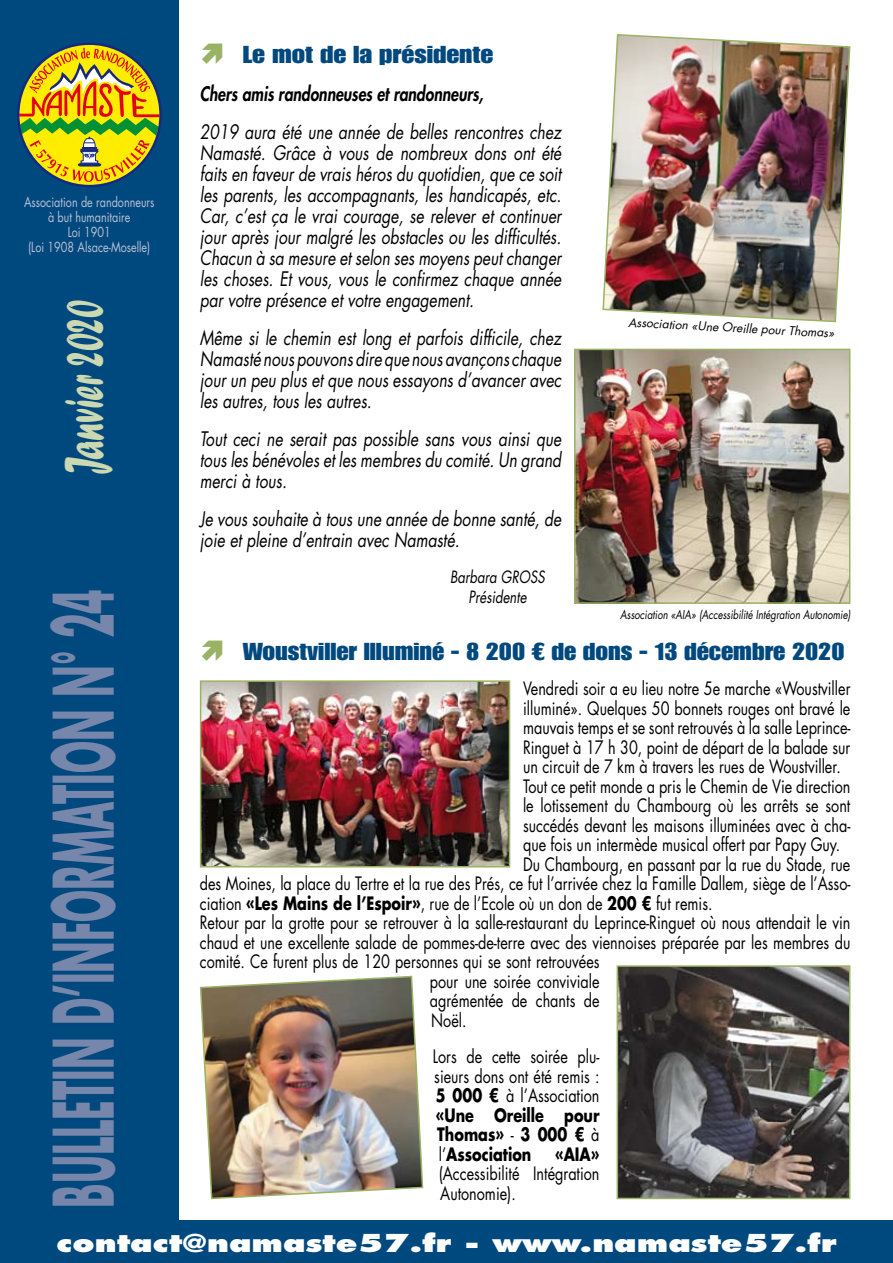
<style>
.page{position:relative;width:893px;height:1263px;background:#fff}
.page>*{position:absolute;margin:0;border:0;box-sizing:border-box;transform-origin:0 0}
.t1{font:700 81px "Futura Std";color:#7786ab;scale:.44 1}
.t2{font:56.25px "Forte MT Std";color:#ccd8b1;scale:.6 1}
.t3{font:24px "Impact LT Std";color:#00497e;scale:1.14 1}
.t4{font:800 24px "Futura Std";color:#fff;scale:1.3 1}
.t5{font:24px "Impact LT Std";color:#00497e;scale:1.2 1}
.t6{font:italic 19.5px/21px "Futura Std";color:#000;text-align:justify;scale:.8 1}
.t7{font:italic 800 19.5px "Futura Std";color:#000;scale:.8 1}
.t8{font:18px/19.5px "Futura Std";color:#000;text-align:justify;scale:.8 1}
.t9{font:700 18px "Futura Std";color:#000;scale:.8 1}
.t10{font:italic 16.5px/19.5px "Futura Std";color:#000;text-align:center;scale:.8 1}
.t11{font:13.5px/15px "Futura Std";color:#bdc0d4;text-align:center;scale:.8 1}
.t12{font:italic 12px "Futura Std";color:#000;scale:.8 1}
.t13{font:italic 12px "Futura Std";color:#000}
.s1{font-weight:700}
</style>
<div class="page">
<div style="left:157px;top:1220px;width:736px;height:43px;background:#00497e"></div>
<div style="left:0;top:0;width:179px;height:1263px;background:#00497e"></div>
<svg style="left:19px;top:48px;width:141px;height:134px"></svg>
<img style="left:577px;top:352px;width:270px;height:249px">
<div style="left:574px;top:349px;width:276px;height:255px;border:2px solid #9ab264"></div>
<img style="left:199px;top:975px;width:225px;height:225px">
<img style="left:620px;top:968px;width:227px;height:228px">
<div style="left:617px;top:965px;width:233px;height:234px;border:2px solid #9ab264"></div>
<img style="left:602px;top:34px;width:249px;height:289px">
<img style="left:203px;top:683px;width:304px;height:181px">
<div style="left:200px;top:680px;width:310px;height:187px;border:2px solid #9ab264"></div>
<h3 class="t5" style="left:243px;top:41px;width:210px">Le mot de la présidente</h3>
<p class="t7" style="left:200px;top:82px;width:356px">Chers amis randonneuses et randonneurs,</p>
<p class="t6" style="left:200px;top:122px;width:453px">2019 aura été une année de belles rencontres chez Namasté. Grâce à vous de nombreux dons ont été faits en faveur de vrais héros du quotidien, que ce soit les parents, les accompagnants, les handicapés, etc.<br>Car, c’est ça le vrai courage, se relever et continuer jour après jour malgré les obstacles ou les difficultés.<br>Chacun à sa mesure et selon ses moyens peut changer les choses. Et vous, vous le confirmez chaque année par votre présence et votre engagement.</p>
<p class="t6" style="left:200px;top:328px;width:453px">Même si le chemin est long et parfois difficile, chez Namasté nous pouvons dire que nous avançons chaque jour un peu plus et que nous essayons d’avancer avec les autres, tous les autres.</p>
<p class="t6" style="left:200px;top:429px;width:453px">Tout ceci ne serait pas possible sans vous ainsi que tous les bénévoles et les membres du comité. Un grand merci à tous.</p>
<p class="t6" style="left:200px;top:509px;width:453px">Je vous souhaite à tous une année de bonne santé, de joie et pleine d’entrain avec Namasté.</p>
<p class="t10" style="left:450px;top:568px;width:120px">Barbara GROSS<br>Présidente</p>
<p class="t11" style="left:24px;top:195px;width:165px">Association de randonneurs à but humanitaire<br>Loi 1901<br>(Loi 1908 Alsace-Moselle)</p>
<h2 class="t2" style="left:50px;top:475px;width:292px;rotate:-90deg">Janvier 2020</h2>
<p class="t13" style="left:629px;top:314px;width:208px;rotate:3deg">Association «Une Oreille pour Thomas»</p>
<h1 class="t1" style="left:29px;top:1208px;width:1407px;rotate:-90deg">BULLETIN D’INFORMATION N° 24</h1>
<p class="t12" style="left:620px;top:607px;width:289px">Association «AIA» (Accessibilité Intégration Autonomie)</p>
<h3 class="t3" style="left:243px;top:637px;width:529px">Woustviller Illuminé - 8 200 € de dons - 13 décembre 2020</h3>
<p class="t8" style="left:523px;top:679px;width:411px">Vendredi soir a eu lieu notre 5e marche «Woustviller</p>
<p class="t8" style="left:523px;top:698px;width:411px">illuminé». Quelques 50 bonnets rouges ont bravé le</p>
<p class="t8" style="left:523px;top:718px;width:411px">mauvais temps et se sont retrouvés à la salle Leprince-</p>
<p class="t8" style="left:523px;top:737px;width:411px">Ringuet à 17 h 30, point de départ de la balade sur</p>
<p class="t8" style="left:523px;top:757px;width:399px">un circuit de 7 km à travers les rues de Woustviller.</p>
<p class="t8" style="left:523px;top:776px;width:411px">Tout ce petit monde a pris le Chemin de Vie direction</p>
<p class="t8" style="left:523px;top:796px;width:411px">le lotissement du Chambourg où les arrêts se sont</p>
<p class="t8" style="left:523px;top:815px;width:411px">succédés devant les maisons illuminées avec à cha-</p>
<p class="t8" style="left:523px;top:835px;width:398px">que fois un intermède musical offert par Papy Guy.</p>
<p class="t8" style="left:523px;top:854px;width:411px">Du Chambourg, en passant par la rue du Stade, rue</p>
<p class="t8" style="left:200px;top:874px;width:815px">des Moines, la place du Tertre et la rue des Prés, ce fut l’arrivée chez la Famille Dallem, siège de l’Asso-</p>
<p class="t8" style="left:200px;top:893px;width:642px">ciation <span class="s1">«Les Mains de l’Espoir»</span>, rue de l’Ecole où un don de <span class="s1">200 €</span> fut remis.</p>
<p class="t8" style="left:200px;top:913px;width:815px">Retour par la grotte pour se retrouver à la salle-restaurant du Leprince-Ringuet où nous attendait le vin</p>
<p class="t8" style="left:200px;top:932px;width:815px">chaud et une excellente salade de pommes-de-terre avec des viennoises préparée par les membres du</p>
<p class="t8" style="left:200px;top:952px;width:501px">comité. Ce furent plus de 120 personnes qui se sont retrouvées</p>
<p class="t8" style="left:430px;top:971px;width:214px">pour une soirée conviviale</p>
<p class="t8" style="left:430px;top:991px;width:214px">agrémentée de chants de</p>
<p class="t8" style="left:431px;top:1010px;width:46px">Noël.</p>
<p class="t8" style="left:433px;top:1047px;width:210px">Lors de cette soirée plu&shy;sieurs dons ont été remis :<br><span class="s1">5 000 €</span> à l’Association <span class="s1">«Une Oreille pour Thomas»</span> - <span class="s1">3 000 €</span> à l’<span class="s1">Association</span></p>
<p class="t9" style="left:555px;top:1142px;width:57px">«AIA»</p>
<p class="t8" style="left:439px;top:1164px;width:202px">(Accessibilité Intégration<br>Autonomie).</p>
<h3 class="t4" style="left:57px;top:1227px;width:601px">contact@namaste57.fr - www.namaste57.fr</h3>
</div>
